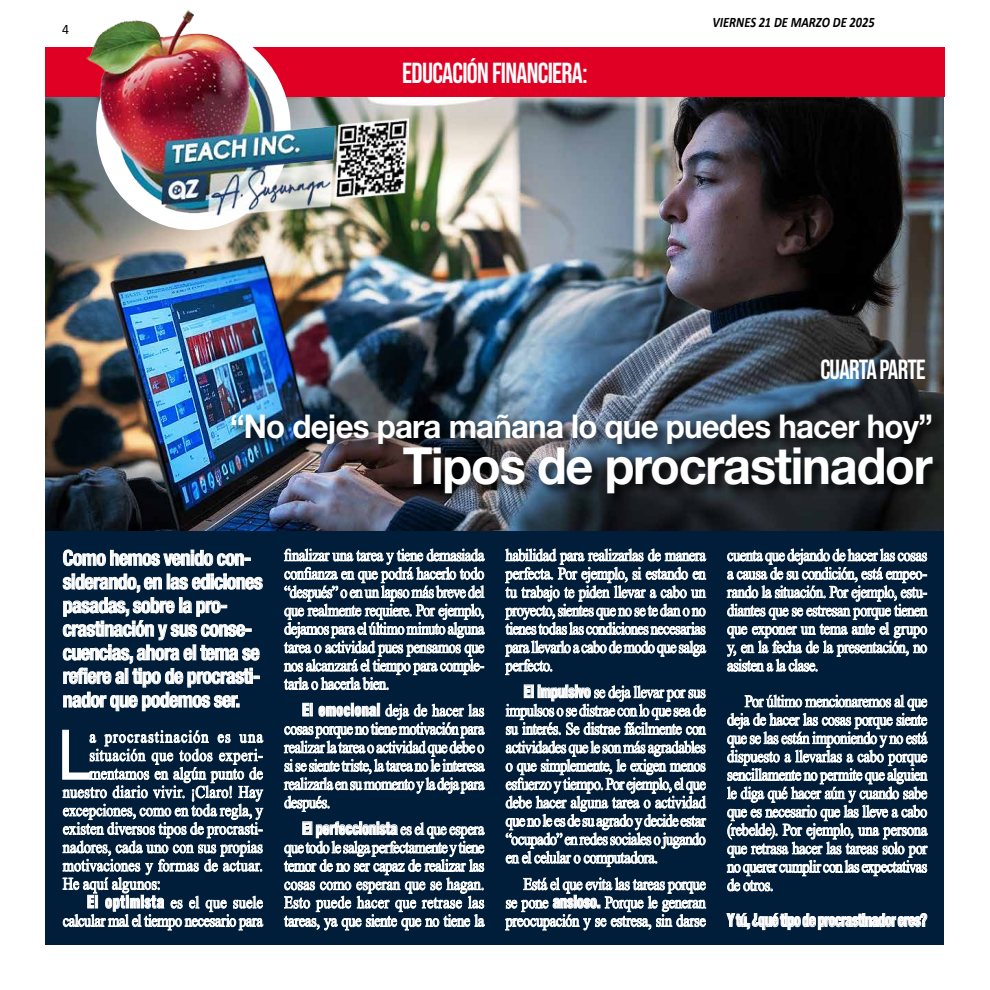
<style>
.page{position:relative;width:990px;height:990px;background:#fff}
.page>*{position:absolute;margin:0;border:0;box-sizing:border-box;transform-origin:0 0}
.t1{font:68px "Swiss 721 BT";color:#fff;scale:.86 1}
.t2{font:700 51.25px "Helvetica Neue";letter-spacing:-.025em;color:#fff;scale:.95 1}
.t3{font:700 32.75px "Helvetica Neue";letter-spacing:-.025em;color:#fff;scale:.95 1}
.t4{font:28.88px "Bebas Neue";letter-spacing:-.025em;color:#fff;scale:.95 1}
.t5{font:27.5px "Bebas Neue";letter-spacing:-.03em;color:#fff;scale:.95 1}
.t6{font:700 condensed 21px/23.6px "Helvetica Neue";letter-spacing:-.03em;color:#fff;scale:.95 1}
.t7{font:16.88px/18.4px "Times New Roman";letter-spacing:-.025em;color:#fff;text-align:justify;scale:.86 1}
.t8{font:16.88px "Times New Roman";color:#fff;scale:.86 1}
.t9{font:16.88px "Times New Roman";letter-spacing:.005em;color:#fff;scale:.86 1}
.t10{font:900 condensed 16.88px "Swiss 721 BT";letter-spacing:-.055em;color:#fff;scale:.86 1}
.t11{font:16.88px "Times New Roman";letter-spacing:.015em;color:#fff;scale:.86 1}
.t12{font:900 condensed 16.88px "Swiss 721 BT";letter-spacing:-.03em;color:#fff;scale:.86 1}
.t13{font:16.88px "Times New Roman";letter-spacing:.03em;color:#fff;scale:.86 1}
.t14{font:16.88px "Times New Roman";letter-spacing:.01em;color:#fff;scale:.86 1}
.t15{font:16.88px "Times New Roman";letter-spacing:.07em;color:#fff;scale:.86 1}
.t16{font:italic 700 14.5px "Calibri";color:#000;scale:.86 1}
.t17{font:14.5px "Calibri";color:#000;scale:.95 1}
.s1{font-family:"Swiss 721 BT";font-weight:900;font-stretch:condensed}
.s2{font-family:"Times New Roman";font-weight:400;font-stretch:normal}
</style>
<div class="page">
<div style="left:46px;top:472px;width:898px;height:473px;background:#001e39"></div>
<img style="left:46px;top:97px;width:897px;height:433px">
<div style="left:45px;top:47px;width:900px;height:50px;background:#df0023"></div>
<div style="left:230px;top:413px;width:715px;height:93px;background:#000;opacity:.75"></div>
<svg style="left:63px;top:549px;width:200px;height:162px"></svg>
<svg style="left:62px;top:730px;width:202px;height:201px"></svg>
<svg style="left:283px;top:548px;width:202px;height:142px"></svg>
<svg style="left:284px;top:703px;width:201px;height:109px"></svg>
<svg style="left:284px;top:821px;width:201px;height:110px"></svg>
<svg style="left:505px;top:548px;width:201px;height:127px"></svg>
<svg style="left:505px;top:684px;width:202px;height:183px"></svg>
<svg style="left:505px;top:877px;width:201px;height:54px"></svg>
<svg style="left:726px;top:548px;width:202px;height:124px"></svg>
<svg style="left:726px;top:694px;width:202px;height:198px"></svg>
<svg style="left:726px;top:913px;width:202px;height:17px"></svg>
<img style="left:63px;top:10px;width:346px;height:259px">
<p class="t17" style="left:62px;top:20px;width:9px">4</p>
<h3 class="t4" style="left:402px;top:56px;width:197px">EDUCACIÓN FINANCIERA:</h3>
<p class="t16" style="left:712px;top:13px;width:190px">VIERNES 21 DE MARZO DE 2025</p>
<h3 class="t5" style="left:820px;top:354px;width:112px">CUARTA PARTE</h3>
<h3 class="t3" style="left:230px;top:406px;width:741px">“No dejes para mañana lo que puedes hacer hoy”</h3>
<h2 class="t2" style="left:403px;top:435px;width:560px">Tipos de procrastinador</h2>
<p class="t6" style="left:63px;top:546px;width:212px">Como hemos venido con&shy;siderando, en las ediciones pasadas, sobre la pro&shy;crastinación y sus conse&shy;cuencias, ahora el tema se refiere al tipo de procrasti&shy;nador que podemos ser.</p>
<h1 class="t1" style="left:58px;top:708px;width:38px">L</h1>
<p class="t15" style="left:89px;top:725px;width:203px">a procrastinación es una</p>
<p class="t13" style="left:89px;top:744px;width:203px">situación que todos experi-</p>
<p class="t9" style="left:89px;top:762px;width:203px">mentamos en algún punto de</p>
<p class="t11" style="left:63px;top:781px;width:234px">nuestro diario vivir. ¡Claro! Hay</p>
<p class="t8" style="left:63px;top:799px;width:234px">excepciones, como en toda regla, y</p>
<p class="t8" style="left:63px;top:817px;width:234px">existen diversos tipos de procrasti-</p>
<p class="t8" style="left:63px;top:836px;width:234px">nadores, cada uno con sus propias</p>
<p class="t9" style="left:63px;top:854px;width:234px">motivaciones y formas de actuar.</p>
<p class="t8" style="left:63px;top:872px;width:115px">He aquí algunos:</p>
<p class="t14" style="left:87px;top:891px;width:206px"><span class="s1">El optimista</span> es el que suele</p>
<p class="t7" style="left:63px;top:911px;width:234px">calcular mal el tiempo necesario para</p>
<p class="t7" style="left:284px;top:546px;width:234px">finalizar una tarea y tiene demasiada confianza en que podrá hacerlo todo “después” o en un lapso más breve del que realmente requiere. Por ejemplo, dejamos para el último minuto alguna tarea o actividad pues pensamos que nos alcanzará el tiempo para comple&shy;tarla o hacerla bien.</p>
<p class="t7" style="left:284px;top:701px;width:234px;text-indent:18px"><span class="s1">El emocional</span> deja de hacer las cosas porque no tiene motivación para realizar la tarea o actividad que debe o si se siente triste, la tarea no le interesa realizarla en su momento y la deja para después.</p>
<p class="t12" style="left:302px;top:818px;width:214px">El perfeccionista <span class="s2">es el que espera</span></p>
<p class="t7" style="left:284px;top:838px;width:234px">que todo le salga perfectamente y tiene temor de no ser capaz de realizar las cosas como esperan que se hagan.<br>Esto puede hacer que retrase las tareas, ya que siente que no tiene la</p>
<p class="t7" style="left:506px;top:546px;width:234px">habilidad para realizarlas de manera perfecta. Por ejemplo, si estando en tu trabajo te piden llevar a cabo un proyecto, sientes que no se te dan o no tienes todas las condiciones necesarias para llevarlo a cabo de modo que salga perfecto.</p>
<p class="t7" style="left:506px;top:683px;width:234px;text-indent:18px"><span class="s1">El impulsivo</span> se deja llevar por sus impulsos o se distrae con lo que sea de su interés. Se distrae fácilmente con actividades que le son más agradables o que simplemente, le exigen menos esfuerzo y tiempo. Por ejemplo, el que debe hacer alguna tarea o actividad que no le es de su agrado y decide estar “ocupado” en redes sociales o jugando en el celular o computadora.</p>
<p class="t7" style="left:506px;top:875px;width:234px;text-indent:18px">Está el que evita las tareas porque se pone <span class="s1">ansioso.</span> Porque le generan preocupación y se estresa, sin darse</p>
<p class="t7" style="left:727px;top:546px;width:234px">cuenta que dejando de hacer las cosas a causa de su condición, está empeo&shy;rando la situación. Por ejemplo, estu&shy;diantes que se estresan porque tienen que exponer un tema ante el grupo y, en la fecha de la presentación, no asisten a la clase.</p>
<p class="t7" style="left:727px;top:692px;width:234px;text-indent:18px">Por último mencionaremos al que deja de hacer las cosas porque siente que se las están imponiendo y no está dispuesto a llevarlas a cabo porque sencillamente no permite que alguien le diga qué hacer aún y cuando sabe que es necesario que las lleve a cabo (rebelde). Por ejemplo, una persona que retrasa hacer las tareas solo por no querer cumplir con las expectativas de otros.</p>
<p class="t10" style="left:727px;top:910px;width:234px">Y tú, ¿qué tipo de procrastinador eres?</p>
</div>
